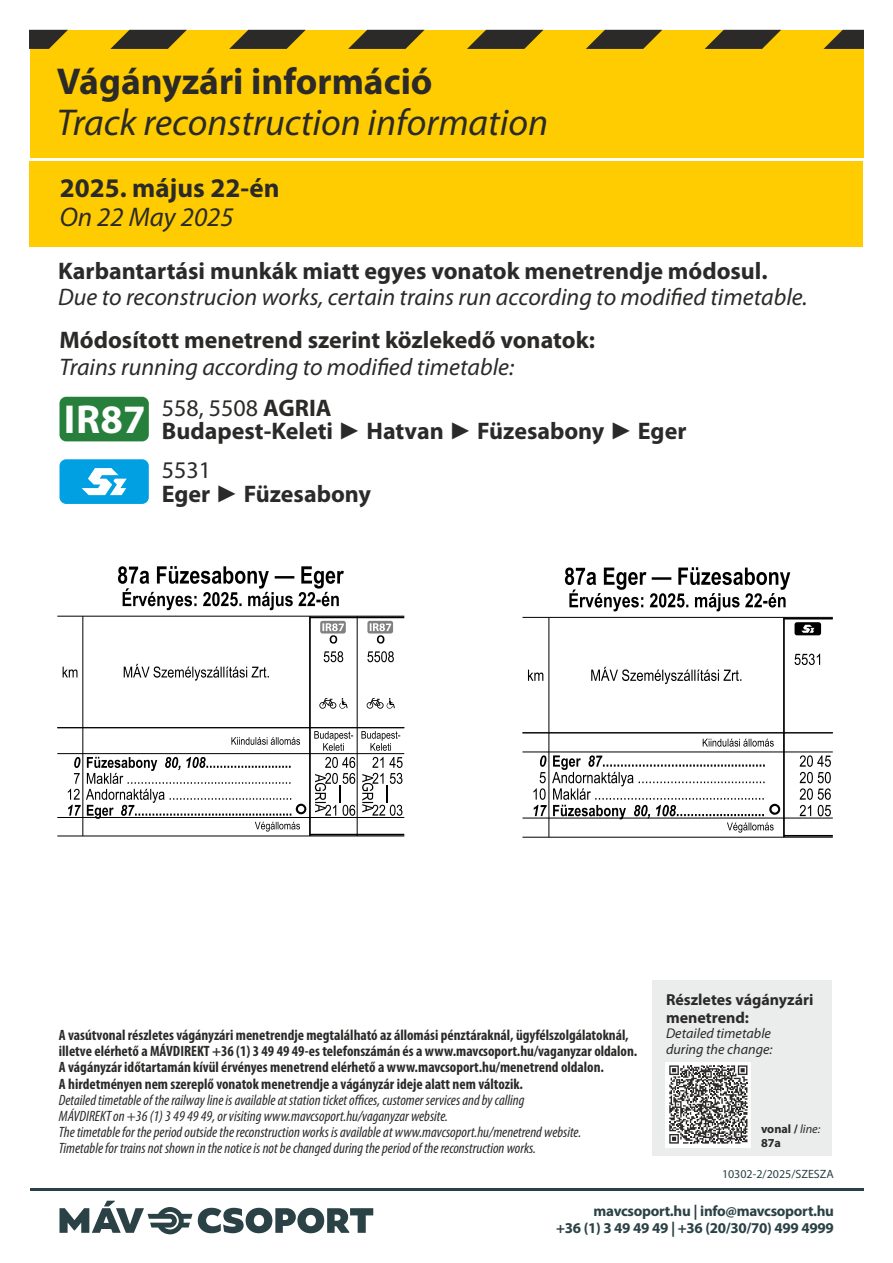
<style>
.page{position:relative;width:893px;height:1263px;background:#fff}
.page>*{position:absolute;margin:0;border:0;box-sizing:border-box;transform-origin:0 0}
.t1{font:700 40.5px "Myriad Pro";color:#fefefe}
.t2{font:italic 37.5px "Myriad Pro";color:#2b2a29}
.t3{font:700 37.5px "Myriad Pro";color:#2b2a29}
.t4{font:700 27px "Myriad Pro";color:#2b2a29}
.t5{font:italic 27px "Myriad Pro";color:#2b2a29}
.t6{font:700 24px "Myriad Pro";color:#2b2a29}
.t7{font:italic 24px "Myriad Pro";color:#2b2a29}
.t8{font:24px "Myriad Pro";color:#2b2a29}
.t9{font:700 15.9px/17.9px "Myriad Pro";color:#2b2a29}
.t10{font:italic condensed 15px/16px "Myriad Pro";color:#2b2a29}
.t11{font:700 condensed 15px/16.5px "Myriad Pro";color:#2b2a29}
.t12{font:700 15px/17.1px "Myriad Pro";letter-spacing:-.02em;color:#2a4145;text-align:right}
.t13{font:italic 14.1px/15.3px "Myriad Pro";color:#2b2a29}
.t14{font:700 12.3px/13.6px "Myriad Pro";color:#2b2a29}
.t15{font:12px "Myriad Pro";color:#2a4145}
.s1{font-weight:700}
.s2{font-family:"Arial"}
.s3{font-weight:400;font-style:italic}
</style>
<div class="page">
<hr style="left:30px;top:1188px;width:833px;height:3px;background:#2a4145">
<svg style="left:60px;top:1201px;width:313px;height:33px"></svg>
<div style="left:30px;top:30px;width:833px;height:127px;background:#fecc00"></div>
<svg style="left:30px;top:30px;width:38px;height:19px"></svg>
<svg style="left:110px;top:30px;width:77px;height:19px"></svg>
<svg style="left:229px;top:30px;width:77px;height:19px"></svg>
<svg style="left:348px;top:30px;width:77px;height:19px"></svg>
<svg style="left:467px;top:30px;width:76px;height:19px"></svg>
<svg style="left:586px;top:30px;width:76px;height:19px"></svg>
<svg style="left:705px;top:30px;width:76px;height:19px"></svg>
<svg style="left:823px;top:30px;width:40px;height:19px"></svg>
<div style="left:30px;top:162px;width:833px;height:85px;background:#fecc00"></div>
<div style="left:60px;top:459px;width:89px;height:45px;background:#00a0e3;border-radius:7px"></div>
<svg style="left:82px;top:468px;width:45px;height:27px"></svg>
<div style="left:652px;top:981px;width:180px;height:175px;background:#ebecec"></div>
<div style="left:666px;top:1062px;width:85px;height:85px;background:#fefefe"></div>
<svg style="left:669px;top:1065px;width:78px;height:78px"></svg>
<svg style="left:118px;top:566px;width:226px;height:44px"></svg>
<svg style="left:63px;top:664px;width:206px;height:17px"></svg>
<svg style="left:324px;top:651px;width:19px;height:11px"></svg>
<svg style="left:319px;top:698px;width:29px;height:11px"></svg>
<svg style="left:320px;top:621px;width:26px;height:23px"></svg>
<svg style="left:367px;top:651px;width:27px;height:11px"></svg>
<svg style="left:367px;top:698px;width:28px;height:11px"></svg>
<svg style="left:367px;top:621px;width:26px;height:23px"></svg>
<svg style="left:231px;top:737px;width:69px;height:8px"></svg>
<svg style="left:314px;top:731px;width:39px;height:20px"></svg>
<svg style="left:361px;top:731px;width:39px;height:20px"></svg>
<svg style="left:68px;top:757px;width:238px;height:74px"></svg>
<svg style="left:315px;top:757px;width:40px;height:59px"></svg>
<svg style="left:362px;top:757px;width:41px;height:59px"></svg>
<hr style="left:83px;top:616px;width:1px;height:220px;background:#000">
<hr style="left:357px;top:616px;width:1px;height:220px;background:#000">
<hr style="left:57px;top:616px;width:347px;height:1px;background:#000">
<hr style="left:57px;top:727px;width:347px;height:1px;background:#000">
<hr style="left:57px;top:753px;width:347px;height:1px;background:#000">
<hr style="left:57px;top:817px;width:347px;height:1px;background:#000">
<hr style="left:57px;top:836px;width:347px;height:1px;background:#000">
<hr style="left:309px;top:616px;width:2px;height:220px;background:#000">
<hr style="left:310px;top:616px;width:94px;height:2px;background:#000">
<hr style="left:310px;top:834px;width:94px;height:1px;background:#000">
<svg style="left:565px;top:567px;width:225px;height:44px"></svg>
<svg style="left:528px;top:667px;width:213px;height:17px"></svg>
<svg style="left:794px;top:654px;width:26px;height:11px"></svg>
<svg style="left:794px;top:622px;width:27px;height:13px"></svg>
<svg style="left:703px;top:739px;width:71px;height:8px"></svg>
<svg style="left:533px;top:755px;width:247px;height:78px"></svg>
<svg style="left:800px;top:755px;width:31px;height:61px"></svg>
<hr style="left:549px;top:617px;width:1px;height:220px;background:#000">
<hr style="left:522px;top:617px;width:311px;height:1px;background:#000">
<hr style="left:522px;top:732px;width:311px;height:1px;background:#000">
<hr style="left:522px;top:752px;width:311px;height:1px;background:#000">
<hr style="left:522px;top:818px;width:311px;height:1px;background:#000">
<hr style="left:522px;top:837px;width:311px;height:1px;background:#000">
<hr style="left:783px;top:617px;width:2px;height:220px;background:#000">
<hr style="left:784px;top:618px;width:49px;height:1px;background:#000">
<hr style="left:784px;top:835px;width:49px;height:2px;background:#000">
<div style="left:60px;top:397px;width:89px;height:44px;background:#277f3c;border-radius:7px"></div>
<h2 class="t3" style="left:57px;top:66px;width:377px">Vágányzári információ</h2>
<h2 class="t2" style="left:57px;top:107px;width:493px">Track reconstruction information</h2>
<h3 class="t4" style="left:60px;top:177px;width:221px">2025. május 22-én</h3>
<h3 class="t5" style="left:60px;top:206px;width:176px">On 22 May 2025</h3>
<h3 class="t6" style="left:58px;top:261px;width:711px">Karbantartási munkák miatt egyes vonatok menetrendje módosul.</h3>
<h3 class="t7" style="left:58px;top:287px;width:751px">Due to reconstrucion works, certain trains run according to modified timetable.</h3>
<h3 class="t6" style="left:60px;top:330px;width:537px">Módosított menetrend szerint közlekedő vonatok:</h3>
<h3 class="t7" style="left:60px;top:357px;width:456px">Trains running according to modified timetable:</h3>
<h1 class="t1" style="left:64px;top:402px;width:83px">IR87</h1>
<h3 class="t8" style="left:162px;top:398px;width:171px">558, 5508 <span class="s1">AGRIA</span></h3>
<h3 class="t6" style="left:162px;top:421px;width:526px">Budapest-Keleti <span class="s2">►</span> Hatvan <span class="s2">►</span> Füzesabony <span class="s2">►</span> Eger</h3>
<h3 class="t8" style="left:162px;top:460px;width:51px">5531</h3>
<h3 class="t6" style="left:162px;top:484px;width:211px">Eger <span class="s2">►</span> Füzesabony</h3>
<p class="t11" style="left:59px;top:1027px;width:580px">A vasútvonal részletes vágányzári menetrendje megtalálható az állomási pénztáraknál, ügyfélszolgálatoknál, illetve elérhető a MÁVDIREKT +36 (1) 3 49 49 49-es telefonszámán és a www.mavcsoport.hu/vaganyzar oldalon.<br>A vágányzár időtartamán kívül érvényes menetrend elérhető a www.mavcsoport.hu/menetrend oldalon.<br>A hirdetményen nem szereplő vonatok menetrendje a vágányzár ideje alatt nem változik.</p>
<p class="t10" style="left:59px;top:1093px;width:524px">Detailed timetable of the railway line is available at station ticket offices, customer services and by calling<br>MÁVDIREKT on +36 (1) 3 49 49 49, or visiting www.mavcsoport.hu/vaganyzar website.<br>The timetable for the period outside the reconstruction works is available at www.mavcsoport.hu/menetrend website.<br>Timetable for trains not shown in the notice is not be changed during the period of the reconstruction works.</p>
<p class="t9" style="left:666px;top:992px;width:149px">Részletes vágányzári menetrend:</p>
<p class="t13" style="left:666px;top:1027px;width:108px">Detailed timetable during the change:</p>
<p class="t14" style="left:761px;top:1123px;width:61px">vonal / <span class="s3">line:<br></span>87a</p>
<p class="t15" style="left:722px;top:1169px;width:113px">10302-2/2025/SZESZA</p>
<p class="t12" style="left:556px;top:1203px;width:279px">mavcsoport.hu | info@mavcsoport.hu<br>+36 (1) 3 49 49 49 | +36 (20/30/70) 499 4999</p>
</div>
